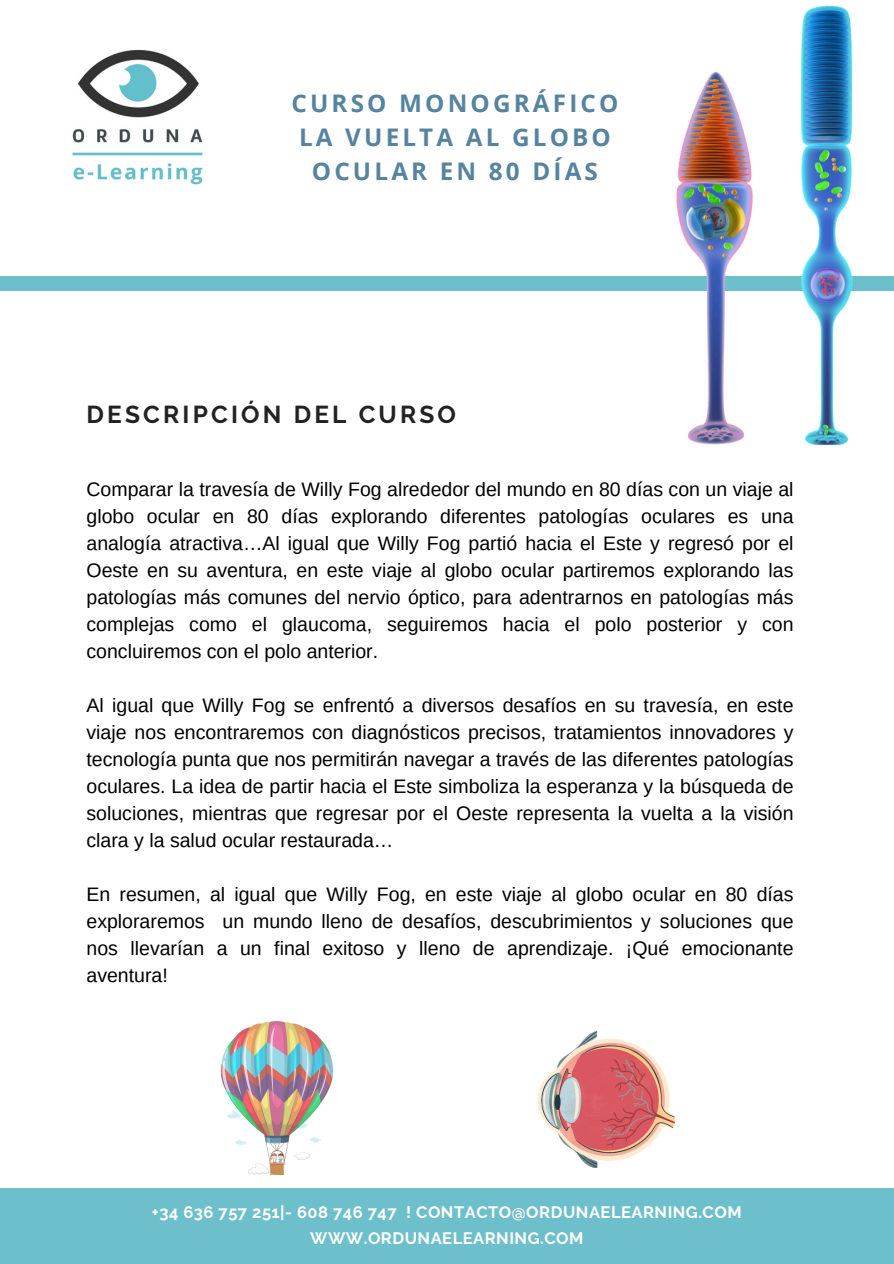
<style>
.page{position:relative;width:894px;height:1264px;background:#fff}
.page>*{position:absolute;margin:0;border:0;box-sizing:border-box;transform-origin:0 0}
.t1{font:700 24.45px "Raleway";letter-spacing:.13em;color:#222}
.t2{font:700 24.3px/33.9px "Open Sans";letter-spacing:.13em;color:#56839f;text-align:center}
.t3{font:19.5px/27px "Arimo";color:#000;text-align:justify}
.t4{font:700 16.5px/25.8px "Raleway";letter-spacing:.03em;color:#fff;text-align:center}
</style>
<div class="page">
<div style="left:0;top:1188px;width:893px;height:75px;background:#6dc0cb"></div>
<img style="left:72px;top:49px;width:131px;height:136px">
<img style="left:222px;top:1021px;width:110px;height:153px">
<img style="left:538px;top:1031px;width:136px;height:136px">
<div style="left:0;top:276px;width:893px;height:15px;background:#6dc0cb"></div>
<img style="left:676px;top:5px;width:177px;height:439px">
<h2 class="t2" style="left:291px;top:85px;width:328px">CURSO MONOGRÁFICO<br>LA VUELTA AL GLOBO<br>OCULAR EN 80 DÍAS</h2>
<h2 class="t1" style="left:86px;top:399px;width:371px">DESCRIPCIÓN DEL CURSO</h2>
<p class="t3" style="left:86px;top:475px;width:708px">Comparar la travesía de Willy Fog alrededor del mundo en 80 días con un viaje al globo ocular en 80 días explorando diferentes patologías oculares es una analogía atractiva…Al igual que Willy Fog partió hacia el Este y regresó por el Oeste en su aventura, en este viaje al globo ocular partiremos explorando las patologías más comunes del nervio óptico, para adentrarnos en patologías más complejas como el glaucoma, seguiremos hacia el polo posterior y con concluiremos con el polo anterior.</p>
<h1 class="t3" style="left:86px;top:691px;width:708px">Al igual que Willy Fog se enfrentó a diversos desafíos en su travesía, en este viaje nos encontraremos con diagnósticos precisos, tratamientos innovadores y tecnología punta que nos permitirán navegar a través de las diferentes patologías oculares. La idea de partir hacia el Este simboliza la esperanza y la búsqueda de soluciones, mientras que regresar por el Oeste representa la vuelta a la visión clara y la salud ocular restaurada…</h1>
<p class="t3" style="left:86px;top:880px;width:708px">En resumen, al igual que Willy Fog, en este viaje al globo ocular en 80 días exploraremos un mundo lleno de desafíos, descubrimientos y soluciones que nos llevarían a un final exitoso y lleno de aprendizaje. ¡Qué emocionante aventura!</p>
<h1 class="t4" style="left:152px;top:1199px;width:591px">+34 636 757 251|- 608 746 747 ! CONTACTO@ORDUNAELEARNING.COM<br>WWW.ORDUNAELEARNING.COM</h1>
</div>
